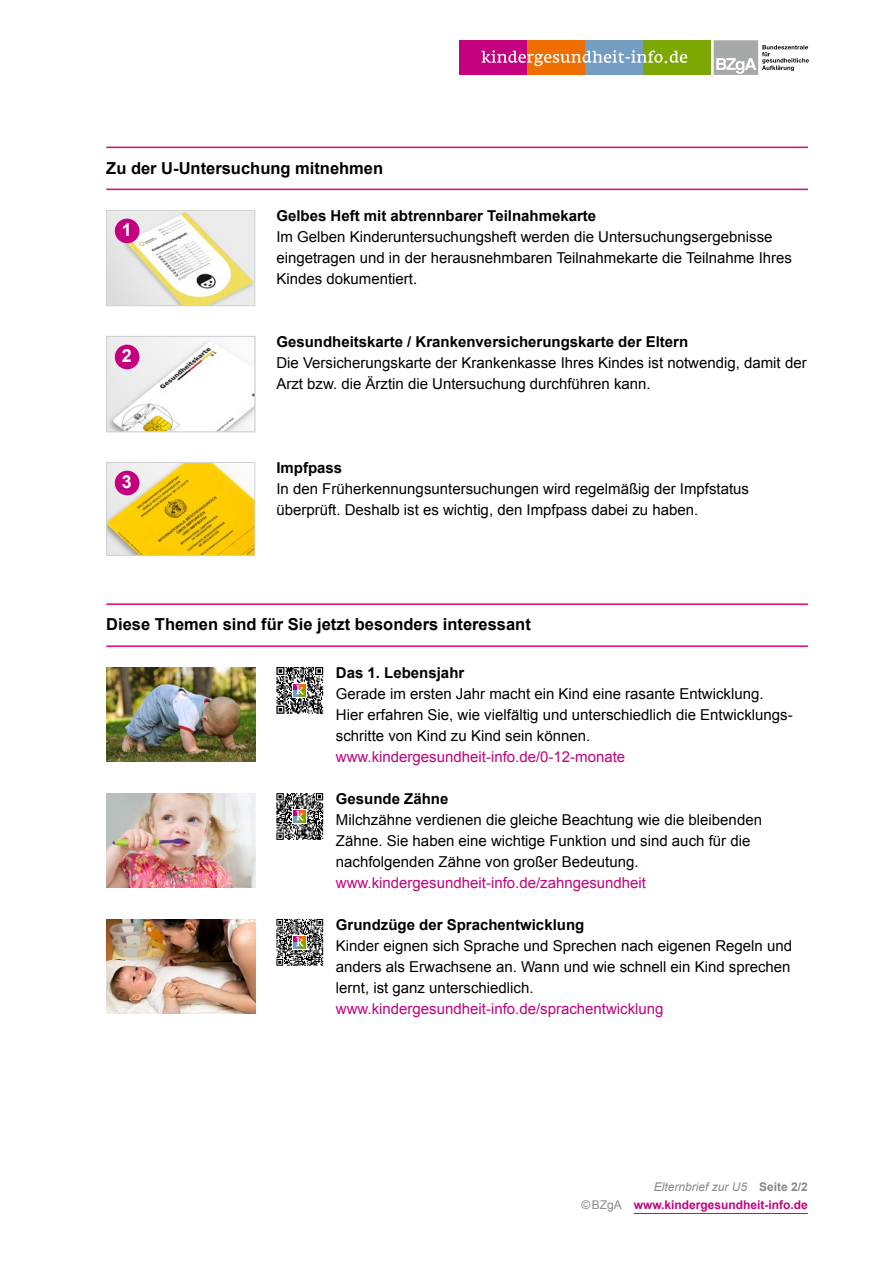
<style>
.page{position:relative;width:893px;height:1263px;background:#fff}
.page>*{position:absolute;margin:0;border:0;box-sizing:border-box;transform-origin:0 0}
.t1{font:700 18px "Arial";color:#fff}
.Kiges_PDF-Formate_h2_kurzer_Abstand{font:700 16.5px "Arial";color:#000}
.Kiges_PDF-Formate_Aufzählungen_mit_Bild_{font:15px/21px "Arial";color:#000}
.Kiges_PDF-Formate_Aufzählungen_mit_Bild_-2{font:700 15px "Arial";color:#000}
.Kiges_PDF-Formate_Aufzählungen_mit_Bild_-3{font:15px "Arial";color:#c4007e}
.t2{font:700 12px/18px "Arial";color:#c4007e;text-align:right}
.s1{font-weight:400;font-style:italic;color:#878988}
.s2{color:#878988}
.s3{font-weight:400;color:#878988}
</style>
<div class="page">
<hr style="left:106px;top:147px;width:702px;height:1px;background:#e6007c">
<hr style="left:106px;top:189px;width:702px;height:1px;background:#e6007c">
<hr style="left:106px;top:603px;width:702px;height:2px;background:#e6007c">
<hr style="left:106px;top:645px;width:702px;height:2px;background:#e6007c">
<svg style="left:276px;top:667px;width:47px;height:47px;background:#7d7a77"></svg>
<svg style="left:276px;top:793px;width:47px;height:47px;background:#7b7775"></svg>
<svg style="left:276px;top:919px;width:47px;height:47px;background:#7f7c79"></svg>
<img style="left:108px;top:212px;width:145px;height:92px">
<div style="left:106px;top:210px;width:149px;height:96px;border:1px solid #cfd0d0"></div>
<div style="left:115px;top:219px;width:24px;height:24px;background:#c4007e;border-radius:50%"></div>
<img style="left:108px;top:338px;width:145px;height:92px">
<div style="left:106px;top:336px;width:149px;height:96px;border:1px solid #cfd0d0"></div>
<div style="left:115px;top:345px;width:24px;height:24px;background:#c4007e;border-radius:50%"></div>
<img style="left:108px;top:464px;width:145px;height:90px">
<div style="left:106px;top:462px;width:149px;height:94px;border:1px solid #cfd0d0"></div>
<div style="left:115px;top:471px;width:24px;height:24px;background:#c4007e;border-radius:50%"></div>
<img style="left:106px;top:667px;width:149px;height:95px">
<img style="left:106px;top:793px;width:149px;height:95px">
<img style="left:106px;top:919px;width:149px;height:95px">
<hr style="left:634px;top:1213px;width:174px;height:1px;background:#c4007e">
<div style="left:459px;top:40px;width:68px;height:35px;background:#c4007e"></div>
<div style="left:527px;top:40px;width:58px;height:35px;background:#ef6e00"></div>
<div style="left:585px;top:40px;width:58px;height:35px;background:#749dc1"></div>
<div style="left:643px;top:40px;width:68px;height:35px;background:#7da803"></div>
<svg style="left:481px;top:50px;width:206px;height:16px"></svg>
<svg style="left:714px;top:40px;width:95px;height:35px"></svg>
<h2 class="Kiges_PDF-Formate_h2_kurzer_Abstand" style="left:106px;top:157px;width:278px">Zu der U-Untersuchung mitnehmen</h2>
<p class="Kiges_PDF-Formate_Aufzählungen_mit_Bild_-2" style="left:276px;top:206px;width:321px">Gelbes Heft mit abtrennbarer Teilnahmekarte</p>
<p class="Kiges_PDF-Formate_Aufzählungen_mit_Bild_" style="left:276px;top:226px;width:517px">Im Gelben Kinderuntersuchungsheft werden die Untersuchungsergebnisse eingetragen und in der herausnehmbaren Teilnahmekarte die Teilnahme Ihres<br>Kindes dokumentiert.</p>
<p class="t1" style="left:122px;top:218px;width:12px">1</p>
<p class="t1" style="left:122px;top:344px;width:12px">2</p>
<p class="t1" style="left:122px;top:470px;width:12px">3</p>
<p class="Kiges_PDF-Formate_Aufzählungen_mit_Bild_-2" style="left:276px;top:332px;width:413px">Gesundheitskarte / Krankenversicherungskarte der Eltern</p>
<p class="Kiges_PDF-Formate_Aufzählungen_mit_Bild_" style="left:276px;top:352px;width:532px">Die Versicherungskarte der Krankenkasse Ihres Kindes ist notwendig, damit der<br>Arzt bzw. die Ärztin die Untersuchung durchführen kann.</p>
<p class="Kiges_PDF-Formate_Aufzählungen_mit_Bild_-2" style="left:276px;top:458px;width:67px">Impfpass</p>
<p class="Kiges_PDF-Formate_Aufzählungen_mit_Bild_" style="left:276px;top:478px;width:474px">In den Früherkennungsuntersuchungen wird regelmäßig der Impfstatus überprüft. Deshalb ist es wichtig, den Impfpass dabei zu haben.</p>
<h2 class="Kiges_PDF-Formate_h2_kurzer_Abstand" style="left:106px;top:614px;width:426px">Diese Themen sind für Sie jetzt besonders interessant</h2>
<p class="Kiges_PDF-Formate_Aufzählungen_mit_Bild_-2" style="left:336px;top:662px;width:130px">Das 1. Lebensjahr</p>
<p class="Kiges_PDF-Formate_Aufzählungen_mit_Bild_" style="left:336px;top:683px;width:457px">Gerade im ersten Jahr macht ein Kind eine rasante Entwicklung.<br>Hier erfahren Sie, wie vielfältig und unterschiedlich die Entwicklungs&shy;schritte von Kind zu Kind sein können.</p>
<p class="Kiges_PDF-Formate_Aufzählungen_mit_Bild_-3" style="left:336px;top:746px;width:291px">www.kindergesundheit-info.de/0-12-monate</p>
<p class="Kiges_PDF-Formate_Aufzählungen_mit_Bild_-2" style="left:336px;top:788px;width:114px">Gesunde Zähne</p>
<p class="Kiges_PDF-Formate_Aufzählungen_mit_Bild_" style="left:336px;top:809px;width:428px">Milchzähne verdienen die gleiche Beachtung wie die bleibenden<br>Zähne. Sie haben eine wichtige Funktion und sind auch für die nachfolgenden Zähne von großer Bedeutung.</p>
<p class="Kiges_PDF-Formate_Aufzählungen_mit_Bild_-3" style="left:336px;top:872px;width:312px">www.kindergesundheit-info.de/zahngesundheit</p>
<p class="Kiges_PDF-Formate_Aufzählungen_mit_Bild_-2" style="left:336px;top:914px;width:250px">Grundzüge der Sprachentwicklung</p>
<p class="Kiges_PDF-Formate_Aufzählungen_mit_Bild_" style="left:336px;top:935px;width:458px;text-align:justify">Kinder eignen sich Sprache und Sprechen nach eigenen Regeln und anders als Erwachsene an. Wann und wie schnell ein Kind sprechen lernt, ist ganz unterschiedlich.</p>
<p class="Kiges_PDF-Formate_Aufzählungen_mit_Bild_-3" style="left:336px;top:998px;width:329px">www.kindergesundheit-info.de/sprachentwicklung</p>
<p class="t2" style="left:581px;top:1178px;width:228px"><span class="s1">Elternbrief zur U5</span> <span class="s2">Seite 2/2<br></span><span class="s3">©BZgA</span> www.kindergesundheit-info.de</p>
</div>
